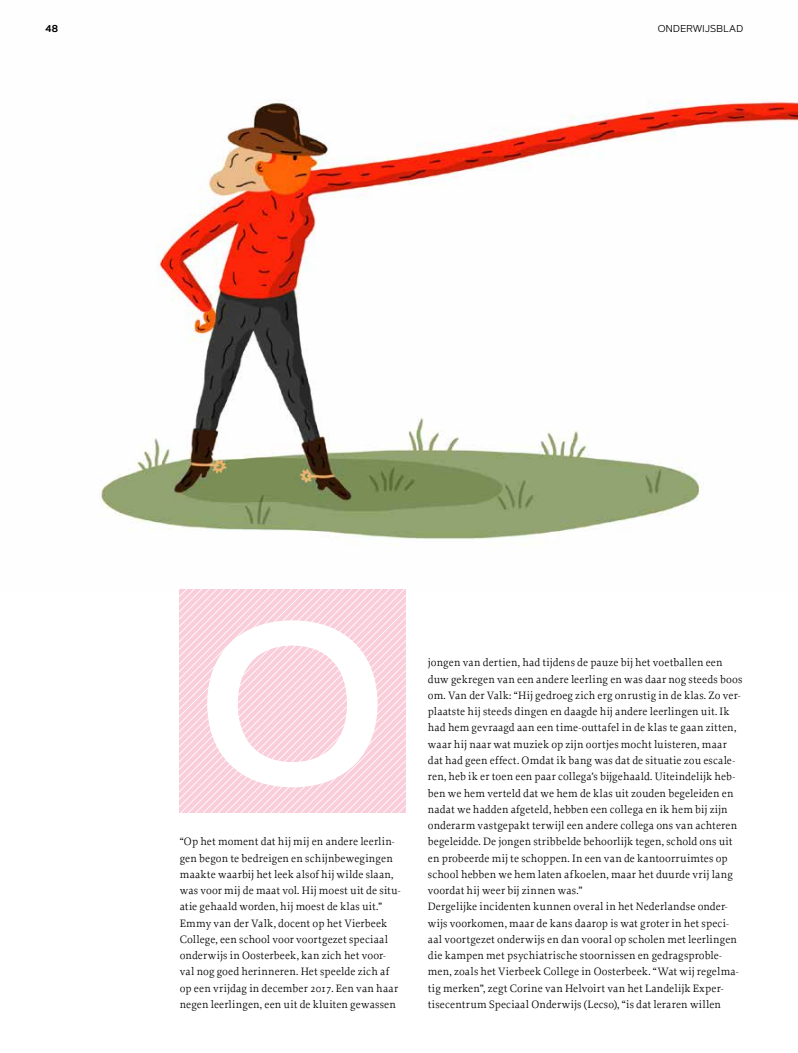
<style>
.page{position:relative;width:798px;height:1053px;background:#fff}
.page>*{position:absolute;margin:0;border:0;box-sizing:border-box;transform-origin:0 0}
.t1{font:600 228.75px "Artegra Sans";color:#fff}
.t2{font:11.25px/16.2px "Proforma";letter-spacing:.01em;color:#000}
.t3{font:10px "Artegra Sans";letter-spacing:.02em;color:#000}
.t4{font:600 10px "Artegra Sans";color:#000}
</style>
<div class="page">
<img style="left:99px;top:99px;width:698px;height:493px">
<svg style="left:180px;top:589px;width:225px;height:223px;background:#f9d4df"></svg>
<p class="t4" style="left:45px;top:21px;width:14px">48</p>
<p class="t3" style="left:657px;top:21px;width:87px">ONDERWIJSBLAD</p>
<h1 class="t1" style="left:198px;top:538px;width:190px">O</h1>
<p class="t2" style="left:180px;top:833px;width:222px">“Op het moment dat hij mij en andere leerlin&shy;gen begon te bedreigen en schijnbewegingen maakte waarbij het leek alsof hij wilde slaan, was voor mij de maat vol. Hij moest uit de situ&shy;atie gehaald worden, hij moest de klas uit.” Emmy van der Valk, docent op het Vierbeek College, een school voor voortgezet speciaal onderwijs in Oosterbeek, kan zich het voor&shy;val nog goed herinneren. Het speelde zich af op een vrijdag in december 2017. Een van haar negen leerlingen, een uit de kluiten gewassen</p>
<p class="t2" style="left:428px;top:654px;width:316px">jongen van dertien, had tijdens de pauze bij het voetballen een duw gekregen van een andere leerling en was daar nog steeds boos om. Van der Valk: “Hij gedroeg zich erg onrustig in de klas. Zo ver&shy;plaatste hij steeds dingen en daagde hij andere leerlingen uit. Ik had hem gevraagd aan een time-outtafel in de klas te gaan zitten, waar hij naar wat muziek op zijn oortjes mocht luisteren, maar dat had geen effect. Omdat ik bang was dat de situatie zou escale&shy;ren, heb ik er toen een paar collega’s bijgehaald. Uiteindelijk heb&shy;ben we hem verteld dat we hem de klas uit zouden begeleiden en nadat we hadden afgeteld, hebben een collega en ik hem bij zijn onderarm vastgepakt terwijl een andere collega ons van achteren begeleidde. De jongen stribbelde behoorlijk tegen, schold ons uit en probeerde mij te schoppen. In een van de kantoorruimtes op school hebben we hem laten afkoelen, maar het duurde vrij lang voordat hij weer bij zinnen was.”<br>Dergelijke incidenten kunnen overal in het Nederlandse onder&shy;wijs voorkomen, maar de kans daarop is wat groter in het speci&shy;aal voortgezet onderwijs en dan vooral op scholen met leerlingen die kampen met psychiatrische stoornissen en gedragsproble&shy;men, zoals het Vierbeek College in Oosterbeek. “Wat wij regelma&shy;tig merken”, zegt Corine van Helvoirt van het Landelijk Exper&shy;tisecentrum Speciaal Onderwijs (Lecso), “is dat leraren willen</p>
</div>
